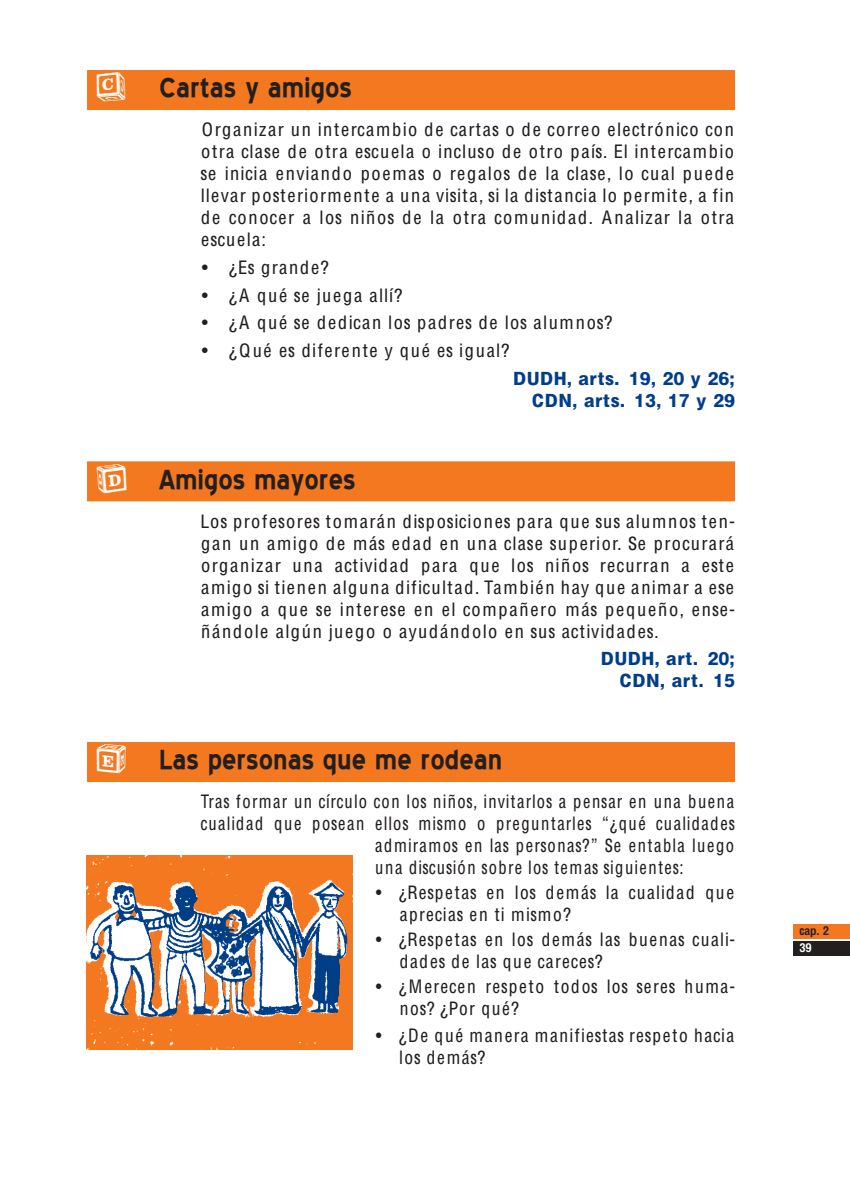
<style>
.page{position:relative;width:850px;height:1190px;background:#fff}
.page>*{position:absolute;margin:0;border:0;box-sizing:border-box;transform-origin:0 0}
.t1{font:700 34px "Blue Highway";color:#231f1f}
.t2{font:18px/22px "Helvetica LTMM 68 1000";letter-spacing:.1em;color:#231f1f;text-align:justify}
.t3{font:18px/22px "Helvetica LTMM 68 1000";letter-spacing:.1em;color:#231f1f;scale:.95 1}
.t4{font:18px "Helvetica LTMM 68 1000";letter-spacing:.1em;color:#231f1f;scale:.9 1}
.t5{font:18px "Helvetica LTMM 68 1000";letter-spacing:.075em;color:#231f1f;scale:.9 1}
.t6{font:18px/22px "Helvetica LTMM 667 1000";color:#003e88;text-align:right}
.t7{font:18px/22px "Helvetica LTMM 667 1000";letter-spacing:.025em;color:#003e88;text-align:right}
.t8{font:12px/17px "Helvetica LTMM 401 734";color:#231f1f}
.s1{font-family:"P22 Toy Box Blocks";font-weight:400;color:#fff}
.s2{font-family:"Helvetica LTMM 68 933"}
.s3{font-family:"Helvetica LTMM 1 667"}
.s4{font-family:"Helvetica LTMM 68 667"}
.s5{font-family:"Helvetica LTMM 667 867"}
.s6{font-family:"Helvetica LTMM 800 401"}
.s7{font-family:"Helvetica LTMM 734 600"}
.s8{font-family:"Helvetica LTMM 667 933"}
.s9{font-family:"Helvetica LTMM 667 800"}
.s10{font-family:"Helvetica LTMM 68 734"}
.s11{font-family:"Helvetica LTMM 467 267"}
.s12{font-family:"Helvetica LTMM 401 667"}
.s13{font-family:"Helvetica LTMM 401 867"}
.s14{color:#fff}
</style>
<div class="page">
<div style="left:87px;top:70px;width:648px;height:40px;background:#f4781f"></div>
<div style="left:87px;top:461px;width:648px;height:40px;background:#f4781f"></div>
<div style="left:87px;top:742px;width:648px;height:40px;background:#f4781f"></div>
<div style="left:794px;top:924px;width:56px;height:14px;background:#f4781f"></div>
<div style="left:794px;top:941px;width:56px;height:14px;background:#231f1f"></div>
<img style="left:86px;top:856px;width:266px;height:194px">
<h1 class="t1" style="left:96px;top:72px;width:258px"><span class="s1">c)</span> Cartas y amigos</h1>
<p class="t2" style="left:200px;top:118px;width:535px">Organizar un inter<span class="s2">c</span>ambio de <span class="s2">c</span>arta<span class="s3">s</span> o de <span class="s2">c</span>orreo ele<span class="s2">c</span>tróni<span class="s2">c</span>o <span class="s2">c</span>on otra <span class="s2">c</span>la<span class="s3">s</span>e de otra e<span class="s3">s</span><span class="s2">c</span>uela o in<span class="s2">c</span>lu<span class="s3">s</span>o de otro paí<span class="s3">s</span><span class="s4">.</span> El inter<span class="s2">c</span>ambio <span class="s3">s</span>e ini<span class="s2">c</span>ia enviando poema<span class="s3">s</span> o regalo<span class="s3">s</span> de la <span class="s2">c</span>la<span class="s3">s</span>e<span class="s4">,</span> lo <span class="s2">c</span>ual puede llevar po<span class="s3">s</span>teriormente a una vi<span class="s3">s</span>ita<span class="s4">,</span> <span class="s3">s</span>i la di<span class="s3">s</span>tan<span class="s2">c</span>ia lo permite<span class="s4">,</span> a fin de <span class="s2">c</span>ono<span class="s2">c</span>er a lo<span class="s3">s</span> niño<span class="s3">s</span> de la otra <span class="s2">c</span>omunidad<span class="s4">.</span> Analizar la otra e<span class="s3">s</span><span class="s2">c</span>uela:</p>
<p class="t2" style="left:202px;top:256px;width:129px">• <span class="s2">¿</span>E<span class="s3">s</span> grande<span class="s2">?</span></p>
<p class="t2" style="left:202px;top:283px;width:202px">• <span class="s2">¿</span>A qué <span class="s3">s</span>e juega allí<span class="s2">?</span></p>
<p class="t2" style="left:202px;top:311px;width:412px">• <span class="s2">¿</span>A qué <span class="s3">s</span>e dedi<span class="s2">c</span>an lo<span class="s3">s</span> padre<span class="s3">s</span> de lo<span class="s3">s</span> alumno<span class="s3">s</span><span class="s2">?</span></p>
<p class="t2" style="left:202px;top:339px;width:309px">• <span class="s2">¿</span>Qué e<span class="s3">s</span> diferente y qué e<span class="s3">s</span> igual<span class="s2">?</span></p>
<p class="t6" style="left:513px;top:366px;width:223px">D<span class="s5">U</span>D<span class="s5">H</span><span class="s6">,</span> art<span class="s7">s</span><span class="s6">.</span> 19<span class="s6">,</span> 20 y 26<span class="s8">;<br></span><span class="s9">C</span>DN<span class="s6">,</span> art<span class="s7">s</span><span class="s6">.</span> 13<span class="s6">,</span> 17 y 29</p>
<h1 class="t1" style="left:96px;top:464px;width:262px"><span class="s1">d)</span> Amigos mayores</h1>
<p class="t2" style="left:200px;top:509px;width:536px"><span class="s2">L</span>o<span class="s3">s</span> profe<span class="s3">s</span>ore<span class="s3">s</span> tomarán di<span class="s3">s</span>po<span class="s3">s</span>i<span class="s2">c</span>ione<span class="s3">s</span> para que <span class="s3">s</span>u<span class="s3">s</span> alumno<span class="s3">s</span> ten&shy;gan un amigo de má<span class="s3">s</span> edad en una <span class="s2">c</span>la<span class="s3">s</span>e <span class="s3">s</span>uperior<span class="s4">.</span> <span class="s10">S</span>e pro<span class="s2">c</span>urará organizar una a<span class="s2">c</span>tividad para que lo<span class="s3">s</span> niño<span class="s3">s</span> re<span class="s2">c</span>urran a e<span class="s3">s</span>te amigo <span class="s3">s</span>i tienen alguna difi<span class="s2">c</span>ultad<span class="s4">.</span> También hay que animar a e<span class="s3">s</span>e amigo a que <span class="s3">s</span>e intere<span class="s3">s</span>e en el <span class="s2">c</span>ompañero má<span class="s3">s</span> pequeño<span class="s4">,</span> en<span class="s3">s</span>e&shy;ñándole algún juego o ayudándolo en <span class="s3">s</span>u<span class="s3">s</span> a<span class="s2">c</span>tividade<span class="s3">s</span><span class="s4">.</span></p>
<p class="t7" style="left:601px;top:647px;width:136px">D<span class="s5">U</span>D<span class="s5">H</span><span class="s6">,</span> art<span class="s6">.</span> 20<span class="s8">;<br></span><span class="s9">C</span>DN<span class="s6">,</span> art<span class="s6">.</span> 15</p>
<h1 class="t1" style="left:96px;top:744px;width:408px"><span class="s1">e)</span> Las personas que me rodean</h1>
<p class="t5" style="left:201px;top:791px;width:594px">Tra<span class="s3">s</span> formar un <span class="s2">c</span>ír<span class="s2">c</span>ulo <span class="s2">c</span>on lo<span class="s3">s</span> niño<span class="s3">s</span><span class="s4">,</span> invitarlo<span class="s3">s</span> a pen<span class="s3">s</span>ar en una buena</p>
<p class="t4" style="left:200px;top:813px;width:596px"><span class="s2">c</span>ualidad que po<span class="s3">s</span>ean ello<span class="s3">s</span> mi<span class="s3">s</span>mo o preguntarle<span class="s3">s</span> “<span class="s2">¿</span>qué <span class="s2">c</span>ualidade<span class="s3">s</span></p>
<p class="t4" style="left:375px;top:835px;width:400px">admiramo<span class="s3">s</span> en la<span class="s3">s</span> per<span class="s3">s</span>ona<span class="s3">s</span><span class="s2">?</span>” <span class="s10">S</span>e entabla luego</p>
<p class="t4" style="left:375px;top:857px;width:344px">una di<span class="s3">s</span><span class="s2">c</span>u<span class="s3">s</span>ión <span class="s3">s</span>obre lo<span class="s3">s</span> tema<span class="s3">s s</span>iguiente<span class="s3">s</span>:</p>
<p class="t3" style="left:400px;top:881px;width:354px;text-indent:-24px">• <span class="s2">¿R</span>e<span class="s3">s</span>peta<span class="s3">s</span> en lo<span class="s3">s</span> demá<span class="s3">s</span> la <span class="s2">c</span>ualidad que apre<span class="s2">c</span>ia<span class="s3">s</span> en ti mi<span class="s3">s</span>mo<span class="s2">?</span></p>
<p class="t3" style="left:400px;top:928px;width:354px;text-indent:-24px">• <span class="s2">¿R</span>e<span class="s3">s</span>peta<span class="s3">s</span> en lo<span class="s3">s</span> demá<span class="s3">s</span> la<span class="s3">s</span> buena<span class="s3">s</span> <span class="s2">c</span>uali&shy;dade<span class="s3">s</span> de la<span class="s3">s</span> que <span class="s2">c</span>are<span class="s2">c</span>e<span class="s3">s</span><span class="s2">?</span></p>
<p class="t3" style="left:400px;top:975px;width:354px;text-indent:-24px">• <span class="s2">¿</span>Mere<span class="s2">c</span>en re<span class="s3">s</span>peto todo<span class="s3">s</span> lo<span class="s3">s s</span>ere<span class="s3">s</span> huma&shy;no<span class="s3">s</span><span class="s2">? ¿P</span>or qué<span class="s2">?</span></p>
<p class="t3" style="left:399px;top:1024px;width:354px;text-indent:-23px">• <span class="s2">¿</span>De qué manera manifie<span class="s3">s</span>ta<span class="s3">s</span> re<span class="s3">s</span>peto ha<span class="s2">c</span>ia lo<span class="s3">s</span> demá<span class="s3">s</span><span class="s2">?</span></p>
<p class="t8" style="left:799px;top:922px;width:31px"><span class="s11">c</span><span class="s12">a</span><span class="s13">p</span>. 2<br><span class="s14">39</span></p>
</div>
